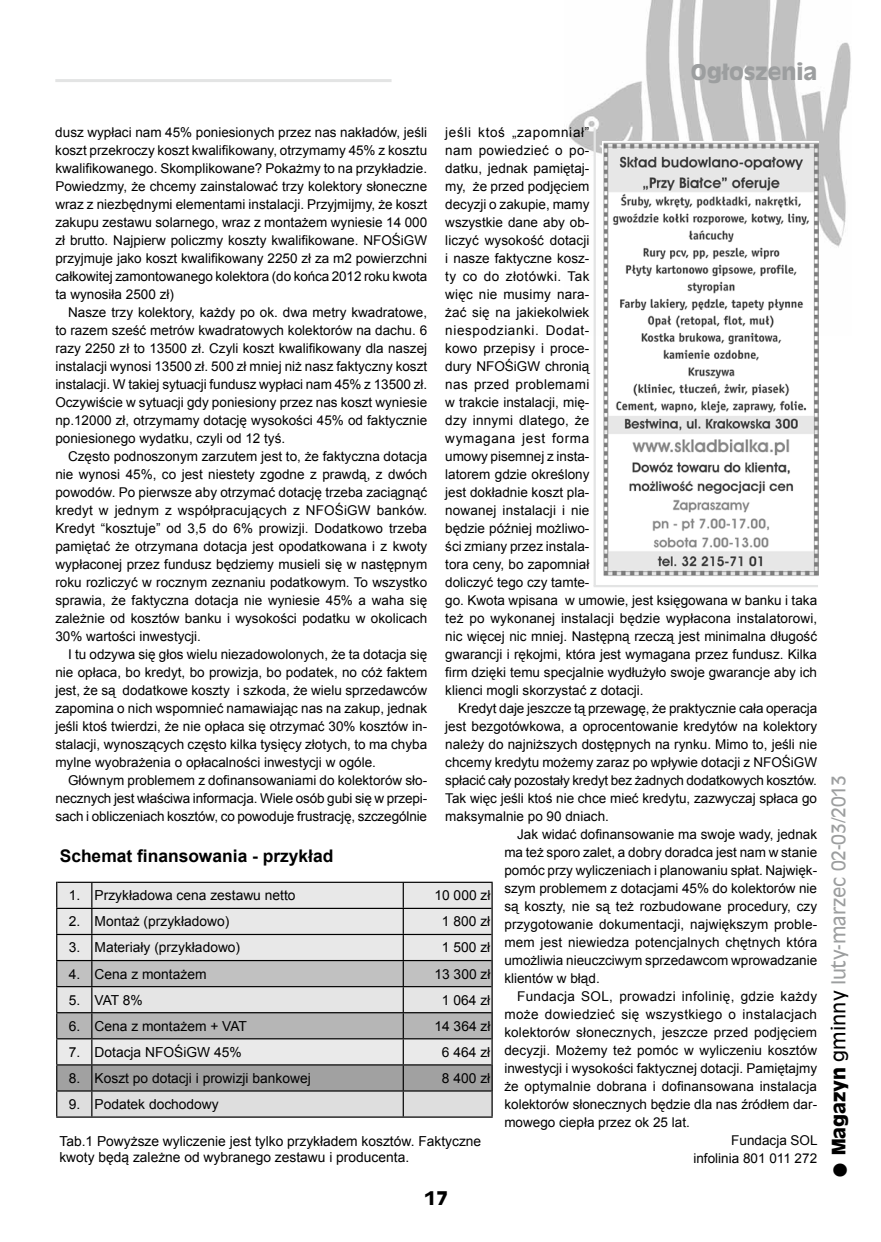
<style>
.page{position:relative;width:881px;height:1242px;background:#fff}
.page>*{position:absolute;margin:0;border:0;box-sizing:border-box;transform-origin:0 0}
.t1{font:700 21px "Antique Olive";color:#9c9e9f}
.t2{font:18px "Antique Olive";color:#9c9e9f}
.t3{font:700 18px "Antique Olive";color:#000}
.t4{font:700 17.4px "Arial";color:#000}
.t5{font:13.8px/16.2px "Arial";color:#000}
.t6{font:13.5px/18px "Arial";color:#000;text-align:justify}
.t7{font:13.5px "Arial";letter-spacing:.025em;color:#000}
.s1{font-weight:700;font-size:36px;color:#000}
.s2{font-weight:700;color:#000}
.s3{color:#000}
</style>
<div class="page">
<hr style="left:55px;top:79px;width:336px;height:3px;background:#e3e4e4">
<img style="left:568px;top:0;width:282px;height:335px">
<hr style="left:593px;top:128px;width:2px;height:458px;background:#e3e4e4">
<hr style="left:593px;top:585px;width:224px;height:2px;background:#e3e4e4">
<img style="left:602px;top:141px;width:215px;height:435px">
<div style="left:57px;top:882px;width:435px;height:79px;background:#e8e8e8"></div>
<div style="left:57px;top:960px;width:435px;height:27px;background:#c1c1c1"></div>
<div style="left:57px;top:986px;width:435px;height:27px;background:#e5e5e5"></div>
<div style="left:57px;top:1012px;width:435px;height:27px;background:#b6b6b6"></div>
<div style="left:57px;top:1038px;width:435px;height:27px;background:#eaeaea"></div>
<div style="left:57px;top:1065px;width:435px;height:26px;background:#a1a1a1"></div>
<div style="left:57px;top:1091px;width:435px;height:26px;background:#dedede"></div>
<svg style="left:56px;top:881px;width:1px;height:235px"></svg>
<svg style="left:91px;top:883px;width:1px;height:233px"></svg>
<svg style="left:402px;top:883px;width:1px;height:233px"></svg>
<hr style="left:491px;top:883px;width:1px;height:233px;background:#000">
<hr style="left:57px;top:881px;width:435px;height:2px;background:#000">
<hr style="left:56px;top:907px;width:435px;height:2px;background:#000">
<hr style="left:56px;top:934px;width:435px;height:1px;background:#000">
<hr style="left:56px;top:960px;width:435px;height:1px;background:#000">
<hr style="left:56px;top:986px;width:435px;height:1px;background:#000">
<hr style="left:56px;top:1012px;width:435px;height:1px;background:#000">
<hr style="left:56px;top:1038px;width:435px;height:1px;background:#000">
<hr style="left:56px;top:1064px;width:435px;height:1px;background:#000">
<hr style="left:56px;top:1090px;width:435px;height:1px;background:#000">
<hr style="left:56px;top:1116px;width:436px;height:1px;background:#000">
<h1 class="t1" style="left:690px;top:58px;width:128px">OGŁOSZENIA</h1>
<p class="t6" style="left:445px;top:124px;width:373px;text-align:left">jeśli ktoś „zapomniał”<br>nam powiedzieć o po-<br>datku, jednak pamiętaj-<br>my, że przed podjęciem<br>decyzji o zakupie, mamy<br>wszystkie dane aby ob-<br>liczyć wysokość dotacji<br>i nasze faktyczne kosz-<br>ty co do złotówki. Tak<br>więc nie musimy nara-<br>żać się na jakiekolwiek<br>niespodzianki. Dodat-<br>kowo przepisy i proce-<br>dury NFOŚiGW chronią<br>nas przed problemami<br>w trakcie instalacji, mię-<br>dzy innymi dlatego, że<br>wymagana jest forma<br>umowy pisemnej z insta-<br>latorem gdzie określony<br>jest dokładnie koszt pla-<br>nowanej instalacji i nie<br>będzie później możliwo-<br>ści zmiany przez instala-<br>tora ceny, bo zapomniał<br>doliczyć tego czy tamte-<br>go. Kwota wpisana w umowie, jest księgowana w banku i taka też po wykonanej instalacji będzie wypłacona instalatorowi, nic więcej nic mniej. Następną rzeczą jest minimalna długość gwarancji i rękojmi, która jest wymagana przez fundusz. Kilka firm dzięki temu specjalnie wydłużyło swoje gwarancje aby ich klienci mogli skorzystać z dotacji.</p>
<p class="t6" style="left:458px;top:699px;width:360px">Kredyt daje jeszcze tą przewagę, że praktycznie cała operacja</p>
<p class="t6" style="left:445px;top:717px;width:373px">jest bezgotówkowa, a oprocentowanie kredytów na kolektory</p>
<p class="t6" style="left:445px;top:735px;width:373px">należy do najniższych dostępnych na rynku. Mimo to, jeśli nie</p>
<p class="t6" style="left:445px;top:753px;width:373px">chcemy kredytu możemy zaraz po wpływie dotacji z NFOŚiGW</p>
<p class="t6" style="left:445px;top:771px;width:373px">spłacić cały pozostały kredyt bez żadnych dodatkowych kosztów.</p>
<p class="t6" style="left:445px;top:789px;width:373px">Tak więc jeśli ktoś nie chce mieć kredytu, zazwyczaj spłaca go</p>
<p class="t6" style="left:445px;top:807px;width:165px">maksymalnie po 90 dniach.</p>
<p class="t6" style="left:517px;top:825px;width:301px">Jak widać dofinansowanie ma swoje wady, jednak</p>
<p class="t6" style="left:504px;top:843px;width:314px">ma też sporo zalet, a dobry doradca jest nam w stanie</p>
<p class="t6" style="left:504px;top:861px;width:314px">pomóc przy wyliczeniach i planowaniu spłat. Najwięk-</p>
<p class="t6" style="left:504px;top:879px;width:314px">szym problemem z dotacjami 45% do kolektorów nie</p>
<p class="t6" style="left:504px;top:897px;width:314px">są koszty, nie są też rozbudowane procedury, czy</p>
<p class="t6" style="left:504px;top:915px;width:314px">przygotowanie dokumentacji, największym proble-</p>
<p class="t6" style="left:504px;top:933px;width:314px">mem jest niewiedza potencjalnych chętnych która</p>
<p class="t6" style="left:504px;top:951px;width:314px">umożliwia nieuczciwym sprzedawcom wprowadzanie</p>
<p class="t6" style="left:504px;top:969px;width:97px">klientów w błąd.</p>
<p class="t7" style="left:517px;top:987px;width:301px">Fundacja SOL, prowadzi infolinię, gdzie każdy</p>
<p class="t7" style="left:504px;top:1005px;width:314px">może dowiedzieć się wszystkiego o instalacjach</p>
<p class="t6" style="left:504px;top:1023px;width:314px">kolektorów słonecznych, jeszcze przed podjęciem</p>
<p class="t6" style="left:504px;top:1041px;width:314px">decyzji. Możemy też pomóc w wyliczeniu kosztów</p>
<p class="t6" style="left:504px;top:1059px;width:314px">inwestycji i wysokości faktycznej dotacji. Pamiętajmy</p>
<p class="t6" style="left:504px;top:1077px;width:314px">że optymalnie dobrana i dofinansowana instalacja</p>
<p class="t6" style="left:504px;top:1095px;width:314px">kolektorów słonecznych będzie dla nas źródłem dar-</p>
<p class="t6" style="left:504px;top:1113px;width:187px">mowego ciepła przez ok 25 lat.</p>
<p class="t6" style="left:731px;top:1131px;width:88px">Fundacja SOL</p>
<p class="t6" style="left:693px;top:1149px;width:125px">infolinia 801 011 272</p>
<p class="t6" style="left:55px;top:124px;width:373px">dusz wypłaci nam 45% poniesionych przez nas nakładów, jeśli koszt przekroczy koszt kwalifikowany, otrzymamy 45% z kosztu kwalifikowanego. Skomplikowane? Pokażmy to na przykładzie.<br>Powiedzmy, że chcemy zainstalować trzy kolektory słoneczne wraz z niezbędnymi elementami instalacji. Przyjmijmy, że koszt zakupu zestawu solarnego, wraz z montażem wyniesie 14 000 zł brutto. Najpierw policzmy koszty kwalifikowane. NFOŚiGW przyjmuje jako koszt kwalifikowany 2250 zł za m2 powierzchni całkowitej zamontowanego kolektora (do końca 2012 roku kwota ta wynosiła 2500 zł)</p>
<p class="t6" style="left:55px;top:304px;width:373px;text-indent:13px">Nasze trzy kolektory, każdy po ok. dwa metry kwadratowe, to razem sześć metrów kwadratowych kolektorów na dachu. 6 razy 2250 zł to 13500 zł. Czyli koszt kwalifikowany dla naszej instalacji wynosi 13500 zł. 500 zł mniej niż nasz faktyczny koszt instalacji. W takiej sytuacji fundusz wypłaci nam 45% z 13500 zł.<br>Oczywiście w sytuacji gdy poniesiony przez nas koszt wyniesie np.12000 zł, otrzymamy dotację wysokości 45% od faktycznie poniesionego wydatku, czyli od 12 tyś.</p>
<p class="t6" style="left:55px;top:448px;width:373px;text-indent:13px">Często podnoszonym zarzutem jest to, że faktyczna dotacja nie wynosi 45%, co jest niestety zgodne z prawdą, z dwóch powodów. Po pierwsze aby otrzymać dotację trzeba zaciągnąć kredyt w jednym z współpracujących z NFOŚiGW banków.<br>Kredyt “kosztuje” od 3,5 do 6% prowizji. Dodatkowo trzeba pamiętać że otrzymana dotacja jest opodatkowana i z kwoty wypłaconej przez fundusz będziemy musieli się w następnym roku rozliczyć w rocznym zeznaniu podatkowym. To wszystko sprawia, że faktyczna dotacja nie wyniesie 45% a waha się zależnie od kosztów banku i wysokości podatku w okolicach 30% wartości inwestycji.</p>
<p class="t6" style="left:55px;top:646px;width:373px;text-indent:13px">I tu odzywa się głos wielu niezadowolonych, że ta dotacja się nie opłaca, bo kredyt, bo prowizja, bo podatek, no cóż faktem jest, że są dodatkowe koszty i szkoda, że wielu sprzedawców zapomina o nich wspomnieć namawiając nas na zakup, jednak jeśli ktoś twierdzi, że nie opłaca się otrzymać 30% kosztów in&shy;stalacji, wynoszących często kilka tysięcy złotych, to ma chyba mylne wyobrażenia o opłacalności inwestycji w ogóle.</p>
<p class="t6" style="left:55px;top:772px;width:373px;text-indent:13px">Głównym problemem z dofinansowaniami do kolektorów sło&shy;necznych jest właściwa informacja. Wiele osób gubi się w przepi&shy;sach i obliczeniach kosztów, co powoduje frustrację, szczególnie</p>
<p class="t4" style="left:60px;top:844px;width:275px">Schemat finansowania - przykład</p>
<p class="t5" style="left:69px;top:887px;width:228px">1. Przykładowa cena zestawu netto</p>
<p class="t5" style="left:434px;top:887px;width:57px">10 000 zł</p>
<p class="t5" style="left:69px;top:913px;width:162px">2. Montaż (przykładowo)</p>
<p class="t5" style="left:442px;top:913px;width:50px">1 800 zł</p>
<p class="t5" style="left:69px;top:939px;width:173px">3. Materiały (przykładowo)</p>
<p class="t5" style="left:442px;top:939px;width:50px">1 500 zł</p>
<p class="t5" style="left:69px;top:965px;width:139px">4. Cena z montażem</p>
<p class="t5" style="left:434px;top:965px;width:57px">13 300 zł</p>
<p class="t5" style="left:69px;top:991px;width:76px">5. VAT 8%</p>
<p class="t5" style="left:442px;top:991px;width:50px">1 064 zł</p>
<p class="t5" style="left:69px;top:1018px;width:180px">6. Cena z montażem + VAT</p>
<p class="t5" style="left:434px;top:1018px;width:57px">14 364 zł</p>
<p class="t5" style="left:69px;top:1044px;width:174px">7. Dotacja NFOŚiGW 45%</p>
<p class="t5" style="left:442px;top:1044px;width:50px">6 464 zł</p>
<p class="t5" style="left:69px;top:1070px;width:243px">8. Koszt po dotacji i prowizji bankowej</p>
<p class="t5" style="left:442px;top:1070px;width:50px">8 400 zł</p>
<p class="t5" style="left:69px;top:1096px;width:151px">9. Podatek dochodowy</p>
<p class="t5" style="left:59px;top:1133px;width:423px">Tab.1 Powyższe wyliczenie jest tylko przykładem koszt—w. Faktyczne kwoty będą zależne od wybranego zestawu i producenta.</p>
<h2 class="t3" style="left:424px;top:1186px;width:25px">17</h2>
<h2 class="t2" style="left:826px;top:1179px;width:405px;rotate:-90deg"><span class="s1">•</span> <span class="s2">MAGAZYN</span> <span class="s3">gminny</span> luty-marzec 02-03/2013</h2>
</div>
